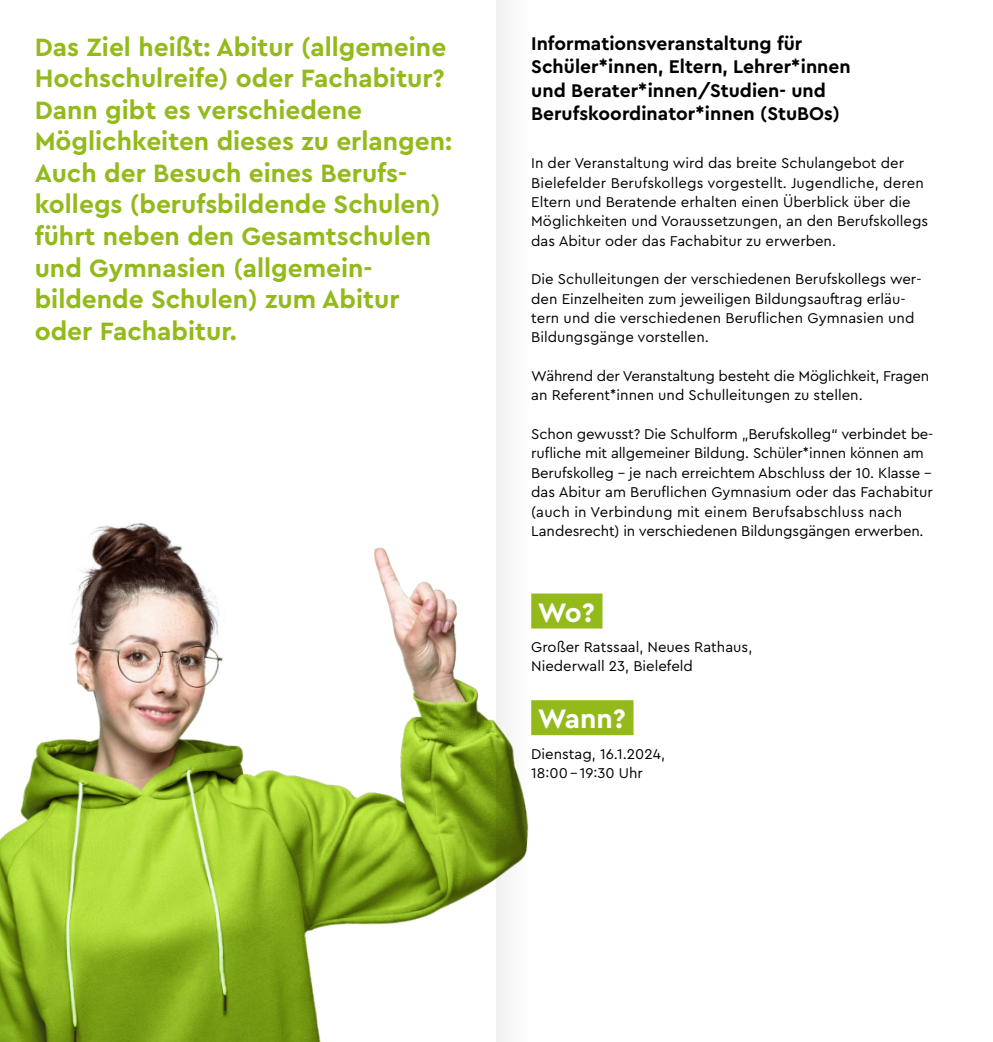
<style>
.page{position:relative;width:993px;height:1042px;background:#fff}
.page>*{position:absolute;margin:0;border:0;box-sizing:border-box;transform-origin:0 0}
.t1{font:700 28px "Cera Bielefeld";letter-spacing:-.03em;color:#fff}
.t2{font:700 26.25px/31.5px "Cera Bielefeld";color:#93ba1a}
.t3{font:700 19.25px/23.1px "Cera Bielefeld";color:#000}
.t4{font:14.88px/19.2px "Cera Bielefeld";color:#000}
</style>
<div class="page">
<img style="left:0;top:523px;width:537px;height:519px">
<div style="left:531px;top:593px;width:71px;height:35px;background:#93ba1a"></div>
<div style="left:531px;top:700px;width:102px;height:35px;background:#93ba1a"></div>
<svg style="left:496px;top:0;width:35px;height:1042px"></svg>
<p class="t2" style="left:35px;top:30px;width:419px">Das Ziel heißt: Abitur (allgemeine<br>Hochschulreife) oder Fachabitur?<br>Dann gibt es verschiedene<br>Möglichkeiten dieses zu erlangen:<br>Auch der Besuch eines Berufs&shy;kollegs (berufsbildende Schulen) führt neben den Gesamtschulen und Gymnasien (allgemein&shy;bildende Schulen) zum Abitur oder Fachabitur.</p>
<p class="t3" style="left:531px;top:31px;width:321px">Informationsveranstaltung für Schüler*innen, Eltern, Lehrer*innen und Berater*innen/Studien- und Berufskoordinator*innen (StuBOs)</p>
<p class="t4" style="left:531px;top:153px;width:398px">In der Veranstaltung wird das breite Schulangebot der Bielefelder Berufskollegs vorgestellt. Jugendliche, deren Eltern und Beratende erhalten einen Überblick über die Möglichkeiten und Voraussetzungen, an den Berufskollegs das Abitur oder das Fachabitur zu erwerben.</p>
<p class="t4" style="left:531px;top:269px;width:391px">Die Schulleitungen der verschiedenen Berufskollegs wer&shy;den Einzelheiten zum jeweiligen Bildungsauftrag erläu&shy;tern und die verschiedenen Beruflichen Gymnasien und Bildungsgänge vorstellen.</p>
<p class="t4" style="left:531px;top:366px;width:399px">Während der Veranstaltung besteht die Möglichkeit, Fragen an Referent*innen und Schulleitungen zu stellen.</p>
<p class="t4" style="left:531px;top:424px;width:403px">Schon gewusst? Die Schulform „Berufskolleg“ verbindet be&shy;rufliche mit allgemeiner Bildung. Schüler*innen können am Berufskolleg – je nach erreichtem Abschluss der 10. Klasse – das Abitur am Beruflichen Gymnasium oder das Fachabitur (auch in Verbindung mit einem Berufsabschluss nach Landesrecht) in verschiedenen Bildungsgängen erwerben.</p>
<h1 class="t1" style="left:537px;top:593px;width:58px">Wo?</h1>
<p class="t4" style="left:531px;top:636px;width:222px">Großer Ratssaal, Neues Rathaus,<br>Niederwall 23, Bielefeld</p>
<h1 class="t1" style="left:537px;top:700px;width:89px">Wann?</h1>
<p class="t4" style="left:531px;top:743px;width:135px">Dienstag, 16.1.2024,<br>18:00 – 19:30 Uhr</p>
</div>
